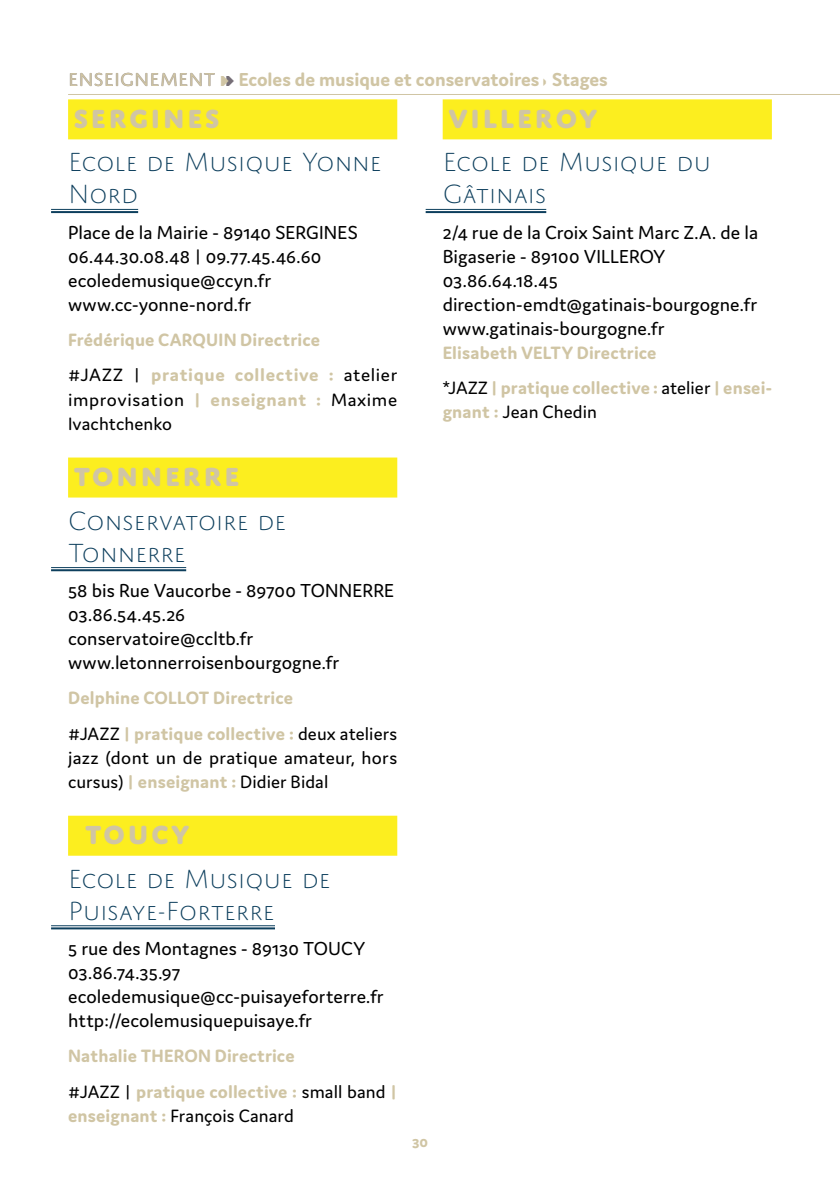
<style>
.page{position:relative;width:840px;height:1191px;background:#fff}
.page>*{position:absolute;margin:0;border:0;box-sizing:border-box;transform-origin:0 0}
.t1{font:200 28px/32px "Domus Titling";letter-spacing:-.005em;color:#0d3f5d}
.t2{font:800 28px "Domus Titling";letter-spacing:.1em;color:#d0c5a4}
.t3{font:20px/24px "Domus";letter-spacing:.005em;color:#000}
.t4{font:700 20px "Domus";color:#d0c5a4}
.t5{font:20px "zuptype SIM";color:#756e76}
.t6{font:700 19px/35.4px "Domus";letter-spacing:.01em;color:#d0c5a4}
.t7{font:19px/24px "Domus";letter-spacing:.01em;color:#000}
.t8{font:19px/24px "Domus";letter-spacing:.03em;color:#000}
.t9{font:700 16px "Domus";color:#d0c5a4}
.s1{font-family:"Domus Titling";font-weight:400}
.s2{font-family:"zuptype SIM";font-weight:400}
.s3{font-weight:400;color:#000}
.s4{font-weight:700;color:#d0c5a4}
</style>
<div class="page">
<div style="left:68px;top:99px;width:329px;height:40px;background:#fcee1f"></div>
<hr style="left:51px;top:209px;width:87px;height:1px;background:#0d3f5d">
<hr style="left:51px;top:211px;width:87px;height:2px;background:#0d3f5d">
<div style="left:68px;top:457px;width:329px;height:40px;background:#fcee1f"></div>
<hr style="left:51px;top:567px;width:135px;height:1px;background:#0d3f5d">
<hr style="left:51px;top:569px;width:135px;height:2px;background:#0d3f5d">
<div style="left:68px;top:815px;width:329px;height:40px;background:#fcee1f"></div>
<hr style="left:51px;top:925px;width:224px;height:1px;background:#0d3f5d">
<hr style="left:51px;top:927px;width:224px;height:2px;background:#0d3f5d">
<div style="left:442px;top:99px;width:329px;height:40px;background:#fcee1f"></div>
<hr style="left:425px;top:209px;width:121px;height:1px;background:#0d3f5d">
<hr style="left:425px;top:211px;width:121px;height:2px;background:#0d3f5d">
<hr style="left:68px;top:94px;width:771px;height:1px;background:#d0c5a4">
<p class="t4" style="left:68px;top:68px;width:541px"><span class="s1">ENSEIGNEMENT</span> <span class="s2">u</span> Ecoles de musique et conservatoires <span class="s2">3</span> Stages</p>
<p class="t5" style="left:226px;top:63px;width:11px">u</p>
<h1 class="t2" style="left:74px;top:101px;width:147px">SERGINES</h1>
<h1 class="t1" style="left:68px;top:146px;width:315px">Ecole de Musique Yonne<br>Nord</h1>
<p class="t3" style="left:68px;top:220px;width:291px">Place de la Mairie - 89140 SERGINES<br>06.44.30.08.48 | 09.77.45.46.60 ecoledemusique@ccyn.fr www.cc-yonne-nord.fr</p>
<p class="t6" style="left:68px;top:322px;width:330px">Frédérique CARQUIN Directrice<br><span class="s3">#JAZZ |</span> pratique collective : <span class="s3">atelier</span></p>
<p class="t8" style="left:68px;top:387px;width:330px">improvisation <span class="s4">| enseignant :</span> Maxime<br>Ivachtchenko</p>
<h1 class="t2" style="left:74px;top:459px;width:167px">TONNERRE</h1>
<h1 class="t1" style="left:68px;top:504px;width:220px">Conservatoire de<br>Tonnerre</h1>
<p class="t3" style="left:68px;top:578px;width:327px">58 bis Rue Vaucorbe - 89700 TONNERRE<br>03.86.54.45.26<br>conservatoire@ccltb.fr www.letonnerroisenbourgogne.fr</p>
<p class="t6" style="left:68px;top:680px;width:330px">Delphine COLLOT Directrice<br><span class="s3">#JAZZ</span> | pratique collective : <span class="s3">deux ateliers</span></p>
<p class="t7" style="left:68px;top:745px;width:330px">jazz (dont un de pratique amateur, hors cursus) <span class="s4">| enseignant :</span> Didier Bidal</p>
<h1 class="t2" style="left:85px;top:817px;width:106px">TOUCY</h1>
<h1 class="t1" style="left:68px;top:862px;width:264px">Ecole de Musique de<br>Puisaye-Forterre</h1>
<p class="t3" style="left:68px;top:936px;width:317px">5 rue des Montagnes - 89130 TOUCY<br>03.86.74.35.97 ecoledemusique@cc-puisayeforterre.fr http://ecolemusiquepuisaye.fr</p>
<p class="t6" style="left:68px;top:1038px;width:330px">Nathalie THERON Directrice<br><span class="s3">#JAZZ |</span> pratique collective : <span class="s3">small band</span> |</p>
<p class="t7" style="left:68px;top:1103px;width:227px"><span class="s4">enseignant :</span> François Canard</p>
<p class="t9" style="left:412px;top:1133px;width:17px">30</p>
<h1 class="t2" style="left:448px;top:101px;width:150px">VILLEROY</h1>
<h1 class="t1" style="left:442px;top:146px;width:270px">Ecole de Musique du<br>Gâtinais</h1>
<p class="t3" style="left:442px;top:220px;width:317px">2/4 rue de la Croix Saint Marc Z.A. de la<br>Bigaserie - 89100 VILLEROY<br>03.86.64.18.45 direction-emdt@gatinais-bourgogne.fr www.gatinais-bourgogne.fr</p>
<p class="t6" style="left:442px;top:335px;width:330px">Elisabeth VELTY Directrice<br><span class="s3">*JAZZ</span> | pratique collective : <span class="s3">atelier</span> | ensei-</p>
<p class="t7" style="left:442px;top:400px;width:156px"><span class="s4">gnant :</span> Jean Chedin</p>
</div>
